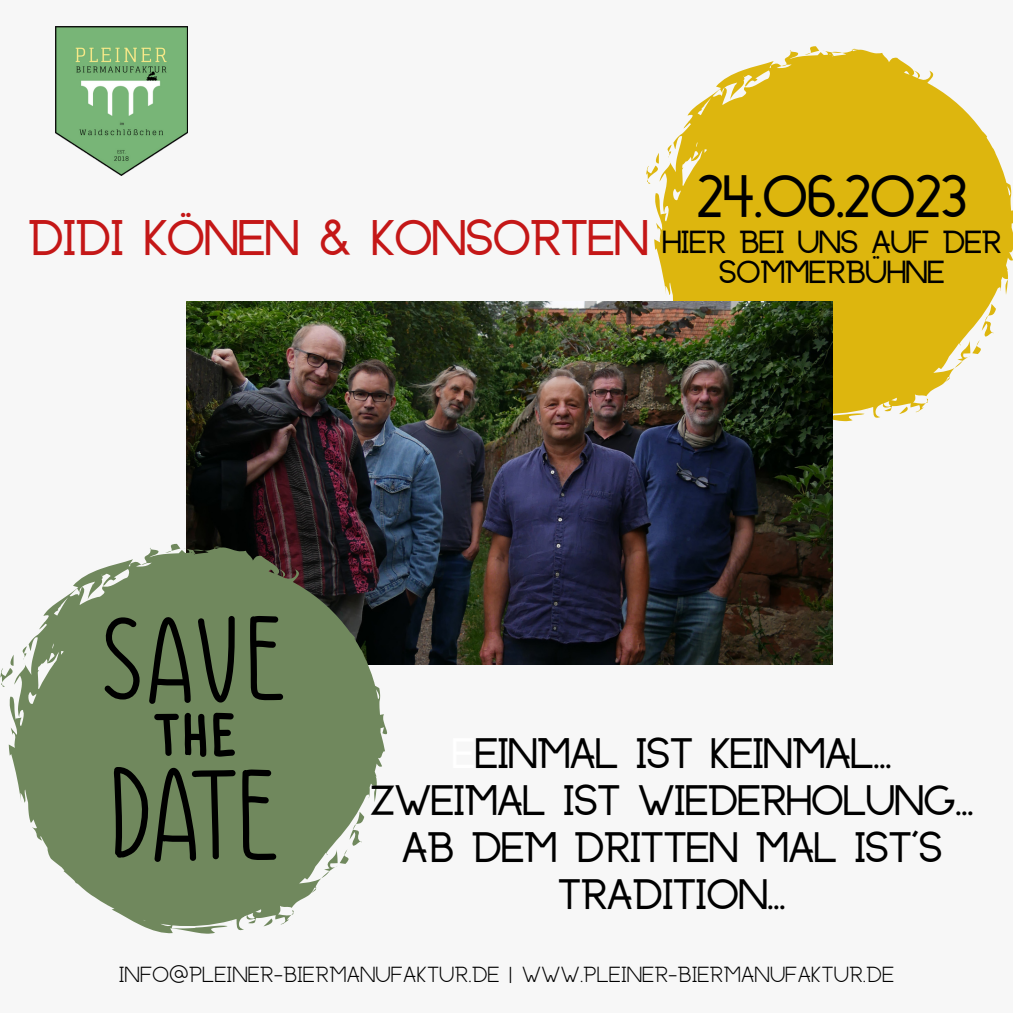
<style>
.page{position:relative;width:1013px;height:1013px;background:#fff}
.page>*{position:absolute;margin:0;border:0;box-sizing:border-box;transform-origin:0 0}
.t1{font:700 47.75px "Anchorage";color:#000}
.t2{font:700 40px "Anchorage";color:#c41717}
.t3{font:700 34.12px/46.9px "Anchorage";color:#000;text-align:center}
.t4{font:700 25.62px/30px "Anchorage";color:#000;text-align:center}
.t5{font:17.5px "Anchorage";color:#000}
.s1{color:#fff}
</style>
<div class="page">
<div style="left:0;top:0;width:1012px;height:1012px;background:#f7f7f7"></div>
<svg style="left:810px;top:46px;width:9px;height:4px"></svg>
<svg style="left:646px;top:166px;width:8px;height:18px"></svg>
<svg style="left:654px;top:50px;width:358px;height:371px;fill:#ddb60e"></svg>
<img style="left:187px;top:301px;width:645px;height:363px">
<svg style="left:215px;top:545px;width:6px;height:2px"></svg>
<svg style="left:170px;top:544px;width:9px;height:3px"></svg>
<svg style="left:0;top:668px;width:9px;height:19px"></svg>
<svg style="left:9px;top:547px;width:378px;height:386px;fill:#70885d"></svg>
<svg style="left:104px;top:617px;width:39px;height:82px;background:#526444"></svg>
<svg style="left:149px;top:616px;width:42px;height:88px;background:#4b5b3e"></svg>
<svg style="left:198px;top:616px;width:37px;height:87px;background:#4b5b3e"></svg>
<svg style="left:249px;top:616px;width:34px;height:84px;background:#4c5d3f"></svg>
<svg style="left:242px;top:769px;width:34px;height:91px;background:#4d5e40"></svg>
<svg style="left:154px;top:712px;width:81px;height:45px;background:#445238"></svg>
<svg style="left:114px;top:767px;width:122px;height:95px;background:#506142"></svg>
<img style="left:56px;top:27px;width:131px;height:148px">
<p class="t2" style="left:28px;top:219px;width:621px">DIDI KÖNEN &amp; KONSORTEN</p>
<h1 class="t1" style="left:697px;top:175px;width:271px">24.06.2023</h1>
<p class="t4" style="left:662px;top:231px;width:340px">HIER BEI UNS AUF DER<br>SOMMERBÜHNE</p>
<p class="t3" style="left:370px;top:735px;width:604px"><span class="s1">E</span>EINMAL IST KEINMAL...<br>ZWEIMAL IST WIEDERHOLUNG...<br>AB DEM DRITTEN MAL IST'S<br>TRADITION...</p>
<p class="t5" style="left:119px;top:966px;width:776px">INFO@PLEINER-BIERMANUFAKTUR.DE | WWW.PLEINER-BIERMANUFAKTUR.DE</p>
</div>
